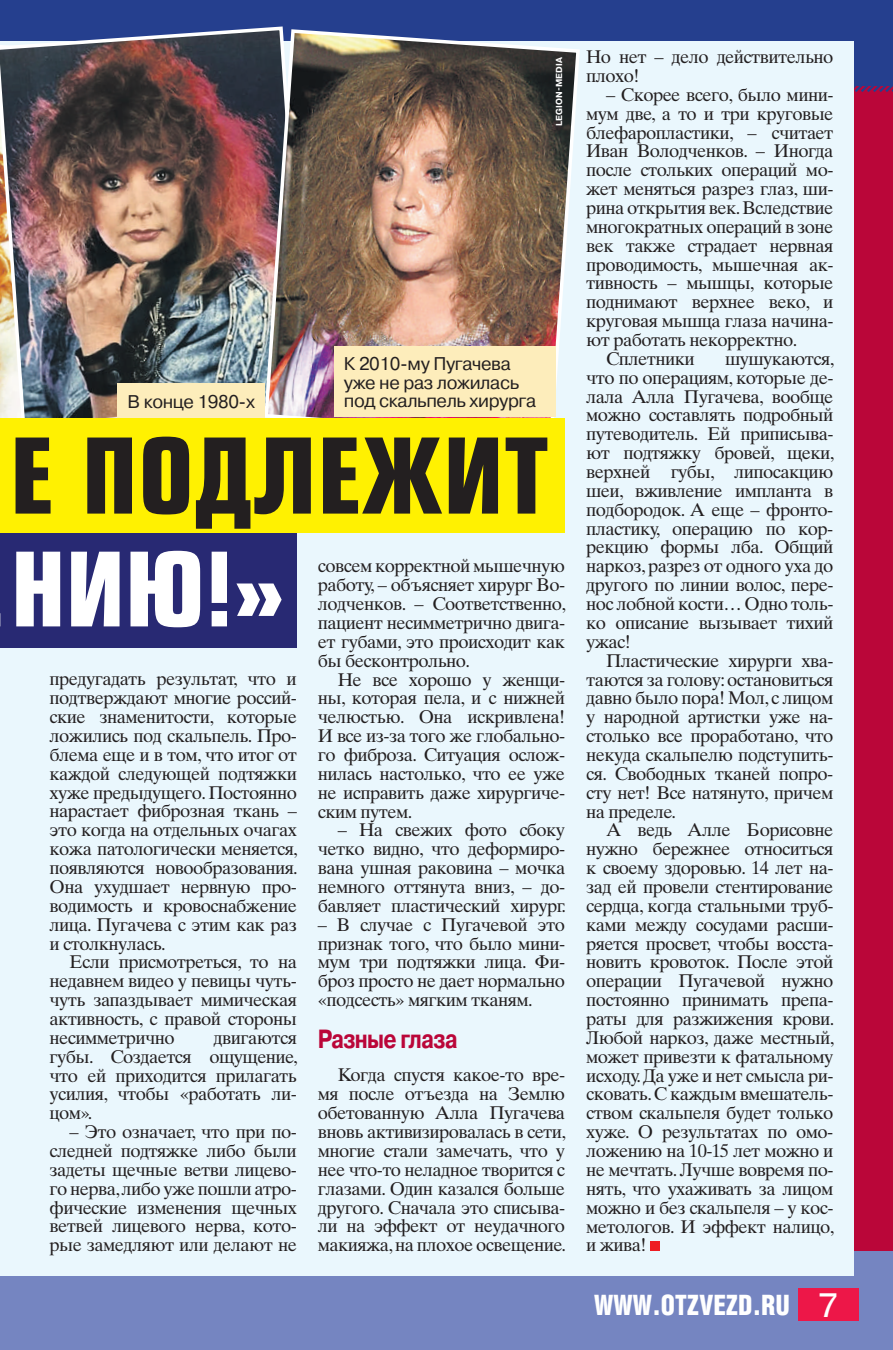
<style>
.page{position:relative;width:893px;height:1350px;background:#fff}
.page>*{position:absolute;margin:0;border:0;box-sizing:border-box;transform-origin:0 0}
.t1{font:700 101.5px "Europe Cond";letter-spacing:.01em;color:#231f20}
.t2{font:700 99.75px "Europe Cond";color:#fff}
.t3{font:900 28.18px "Helios Cond";color:#fff;scale:.92 1}
.t4{font:700 26.25px "Pragmatica";letter-spacing:-.03em;color:#ba0639;scale:.81 1}
.t5{font:18.38px/18.9px "Times Ten LTCYR";letter-spacing:-.03em;color:#231f20;text-align:justify}
.t6{font:18.38px/18.4px "Pragmatica C";letter-spacing:-.02em;color:#231f20}
.t7{font:700 8.75px "Pragmatica";letter-spacing:.01em;color:#fff}
.s1{font-family:"Helios Ext";font-weight:400;font-size:33.43px}
</style>
<div class="page">
<div style="left:0;top:0;width:893px;height:1349px;background:#ba0639"></div>
<div style="left:0;top:1250px;width:893px;height:99px;background:#7585c1"></div>
<div style="left:0;top:0;width:893px;height:95px;background:#253f8e"></div>
<div style="left:798px;top:1288px;width:60px;height:32px;background:#ed1748"></div>
<div style="left:0;top:41px;width:853px;height:1234px;background:#eaf7fd"></div>
<div style="left:650px;top:1241px;width:10px;height:10px;background:#ee1d23"></div>
<div style="left:0;top:533px;width:297px;height:114px;background:#282973"></div>
<hr style="left:0;top:647px;width:1px;height:193px;background:#8c6a50">
<img style="left:0;top:25px;width:311px;height:394px">
<img style="left:262px;top:27px;width:320px;height:392px">
<div style="left:334px;top:346px;width:221px;height:71px;background:#fdedbb"></div>
<div style="left:118px;top:383px;width:147px;height:35px;background:#fdedbb"></div>
<div style="left:0;top:419px;width:565px;height:114px;background:#fff101"></div>
<p class="t7" style="left:553px;top:126px;width:70px;rotate:-90deg">Legion-Media</p>
<p class="t6" style="left:344px;top:355px;width:177px">К 2010-му Пугачева уже не раз ложилась</p>
<p class="t6" style="left:128px;top:392px;width:129px">В конце 1980-х</p>
<p class="t6" style="left:344px;top:391px;width:194px">под скальпель хирурга</p>
<h1 class="t1" style="left:10px;top:409px;width:540px">е подлежит</h1>
<h2 class="t2" style="left:11px;top:523px;width:276px">нию!»</h2>
<p class="t5" style="left:50px;top:669px;width:250px">предугадать результат, что и подтверждают многие россий&shy;ские знаменитости, которые ложились под скальпель. Про&shy;блема еще и в том, что итог от каждой следующей подтяжки хуже предыдущего. Постоянно нарастает фиброзная ткань – это когда на отдельных очагах кожа патологически меняется, появляются новообразования.<br>Она ухудшает нервную про&shy;водимость и кровоснабжение лица. Пугачева с этим как раз и столкнулась.</p>
<p class="t5" style="left:50px;top:952px;width:249px;text-indent:20px">Если присмотреться, то на недавнем видео у певицы чуть&shy;чуть запаздывает мимическая активность, с правой стороны несимметрично</p>
<p class="t5" style="left:50px;top:1027px;width:250px;text-indent:164px">двигаются губы. Создается ощущение, что ей приходится прилагать усилия, чтобы «работать ли&shy;цом».</p>
<p class="t5" style="left:50px;top:1122px;width:249px;text-indent:20px">– Это означает, что при по&shy;следней подтяжке либо были задеты щечные ветви лицево&shy;го нерва, либо уже пошли атро&shy;фические изменения щечных ветвей лицевого нерва, кото&shy;рые замедляют или делают не</p>
<p class="t5" style="left:318px;top:556px;width:250px">совсем корректной мышечную работу, – объясняет хирург Во&shy;лодченков. – Соответственно, пациент несимметрично двига&shy;ет губами, это происходит как бы бесконтрольно.</p>
<p class="t5" style="left:318px;top:669px;width:249px;text-indent:20px">Не все хорошо у женщи&shy;ны, которая пела, и с нижней челюстью. Она искривлена!<br>И все из-за того же глобально&shy;го фиброза. Ситуация ослож&shy;нилась настолько, что ее уже не исправить даже хирургиче&shy;ским путем.</p>
<p class="t5" style="left:318px;top:820px;width:250px;text-indent:20px">– На свежих фото сбоку четко видно, что деформиро&shy;вана ушная раковина – мочка немного оттянута вниз, – до&shy;бавляет пластический хирург.</p>
<p class="t5" style="left:318px;top:914px;width:249px">– В случае с Пугачевой это признак того, что было мини&shy;мум три подтяжки лица. Фи&shy;броз просто не дает нормально «подсесть» мягким тканям.</p>
<h3 class="t4" style="left:318px;top:1021px;width:174px">Разные глаза</h3>
<p class="t5" style="left:318px;top:1065px;width:250px;text-indent:20px">Когда спустя какое-то вре&shy;мя после отъезда на Землю обетованную Алла Пугачева вновь активизировалась в сети, многие стали замечать, что у нее что-то неладное творится с глазами. Один казался больше другого. Сначала это списыва&shy;ли на эффект от неудачного макияжа, на плохое освещение.</p>
<p class="t5" style="left:586px;top:47px;width:249px">Но нет – дело действительно плохо!</p>
<p class="t5" style="left:606px;top:85px;width:229px">– Скорее всего, было мини-</p>
<p class="t5" style="left:586px;top:104px;width:249px">мум две, а то и три круговые</p>
<p class="t5" style="left:586px;top:123px;width:249px">блефаропластики, – считает</p>
<p class="t5" style="left:586px;top:141px;width:249px">Иван Володченков. – Иногда</p>
<p class="t5" style="left:586px;top:160px;width:249px">после стольких операций мо-</p>
<p class="t5" style="left:586px;top:179px;width:249px">жет меняться разрез глаз, ши-</p>
<p class="t5" style="left:586px;top:198px;width:249px">рина открытия век. Вследствие</p>
<p class="t5" style="left:586px;top:217px;width:249px">многократных операций в зоне</p>
<p class="t5" style="left:586px;top:236px;width:249px">век также страдает нервная</p>
<p class="t5" style="left:586px;top:255px;width:249px">проводимость, мышечная ак-</p>
<p class="t5" style="left:586px;top:273px;width:249px">тивность – мышцы, которые</p>
<p class="t5" style="left:586px;top:292px;width:249px">поднимают верхнее веко, и</p>
<p class="t5" style="left:586px;top:311px;width:249px">круговая мышца глаза начина-</p>
<p class="t5" style="left:586px;top:330px;width:213px">ют работать некорректно.</p>
<p class="t5" style="left:606px;top:349px;width:90px">Сплетники</p>
<p class="t5" style="left:586px;top:349px;width:250px;text-indent:139px">шушукаются, что по операциям, которые де&shy;лала Алла Пугачева, вообще можно составлять подробный путеводитель. Ей приписыва&shy;ют подтяжку бровей, щеки, верхней губы, липосакцию шеи, вживление импланта в подбородок. А еще – фронто&shy;пластику, операцию по кор&shy;рекцию формы лба. Общий наркоз, разрез от одного уха до другого по линии волос, пере&shy;нос лобной кости… Одно толь&shy;ко описание вызывает тихий ужас!</p>
<p class="t5" style="left:586px;top:651px;width:249px;text-indent:20px">Пластические хирурги хва&shy;таются за голову: остановиться давно было пора! Мол, с лицом у народной артистки уже на&shy;столько все проработано, что некуда скальпелю подступить&shy;ся. Свободных тканей попро&shy;сту нет! Все натянуто, причем на пределе.</p>
<p class="t5" style="left:586px;top:820px;width:250px;text-indent:20px">А ведь Алле Борисовне нужно бережнее относиться к своему здоровью. 14 лет на&shy;зад ей провели стентирование сердца, когда стальными труб&shy;ками между сосудами расши&shy;ряется просвет, чтобы восста&shy;новить кровоток. После этой операции Пугачевой нужно постоянно принимать препа&shy;раты для разжижения крови.<br>Любой наркоз, даже местный, может привезти к фатальному исходу. Да уже и нет смысла ри&shy;сковать. С каждым вмешатель&shy;ством скальпеля будет только хуже. О результатах по омо&shy;ложению на 10-15 лет можно и не мечтать. Лучше вовремя по&shy;нять, что ухаживать за лицом можно и без скальпеля – у кос&shy;метологов. И эффект налицо, и жива!</p>
<h3 class="t3" style="left:594px;top:1288px;width:267px">WWW.OTZVEZD.RU <span class="s1">7</span></h3>
</div>
